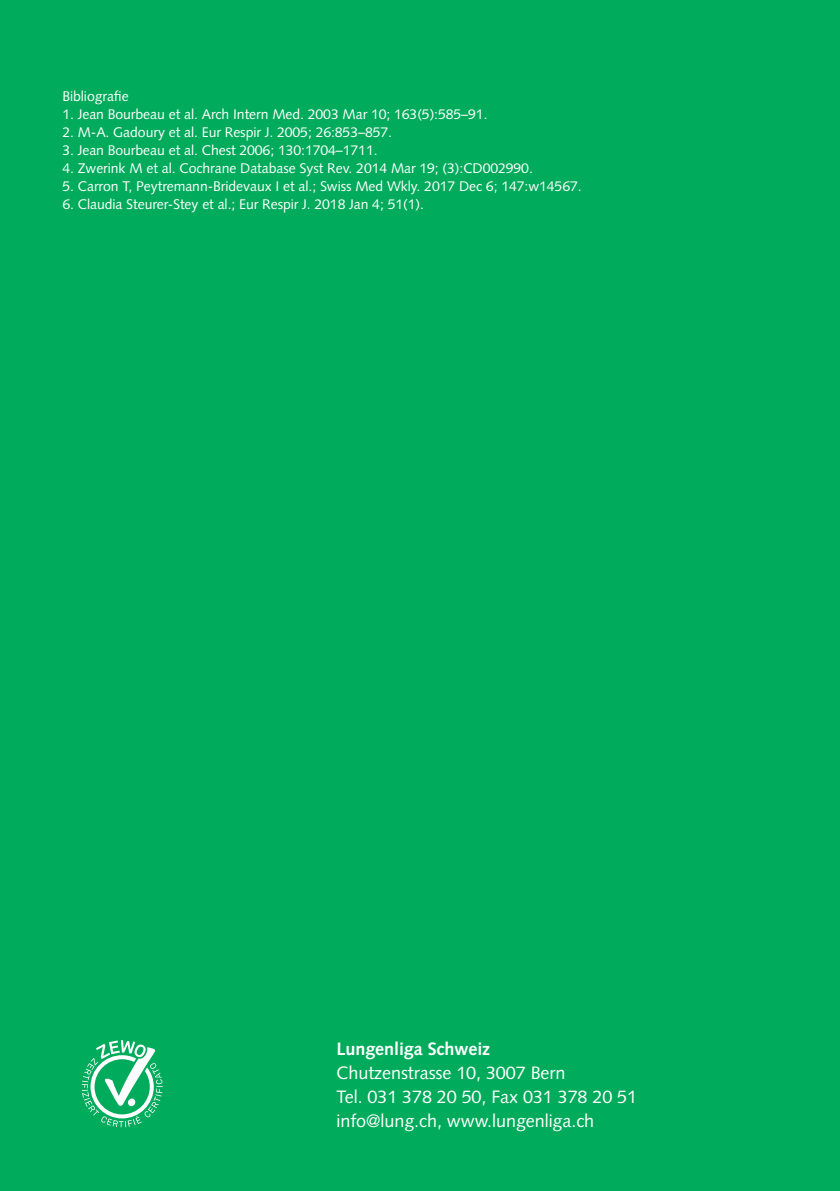
<style>
.page{position:relative;width:840px;height:1191px;background:#fff}
.page>*{position:absolute;margin:0;border:0;box-sizing:border-box;transform-origin:0 0}
.t1{font:18px/24px "Syntax LT Std";letter-spacing:-.005em;color:#fff}
.t2{font:700 18px "Syntax LT Std";letter-spacing:-.005em;color:#fff}
.t3{font:14px "Syntax LT Std";letter-spacing:-.005em;color:#fff}
</style>
<div class="page">
<div style="left:0;top:0;width:839px;height:1191px;background:#00ab5b"></div>
<svg style="left:82px;top:1040px;width:80px;height:87px"></svg>
<p class="t3" style="left:62px;top:88px;width:68px">Bibliografie</p>
<p class="t3" style="left:62px;top:106px;width:426px">1. Jean Bourbeau et al. Arch Intern Med. 2003 Mar 10; 163(5):585–91.</p>
<p class="t3" style="left:62px;top:124px;width:331px">2. M-A. Gadoury et al. Eur Respir J. 2005; 26:853–857.</p>
<p class="t3" style="left:62px;top:142px;width:316px">3. Jean Bourbeau et al. Chest 2006; 130:1704–1711.</p>
<p class="t3" style="left:62px;top:160px;width:471px">4. Zwerink M et al. Cochrane Database Syst Rev. 2014 Mar 19; (3):CD002990.</p>
<p class="t3" style="left:62px;top:178px;width:520px">5. Carron T, Peytremann-Bridevaux I et al.; Swiss Med Wkly. 2017 Dec 6; 147:w14567.</p>
<p class="t3" style="left:62px;top:196px;width:363px">6. Claudia Steurer-Stey et al.; Eur Respir J. 2018 Jan 4; 51(1).</p>
<p class="t2" style="left:336px;top:1038px;width:155px">Lungenliga Schweiz</p>
<p class="t1" style="left:336px;top:1061px;width:302px">Chutzenstrasse 10, 3007 Bern<br>Tel. 031 378 20 50, Fax 031 378 20 51 info@lung.ch, www.lungenliga.ch</p>
</div>
